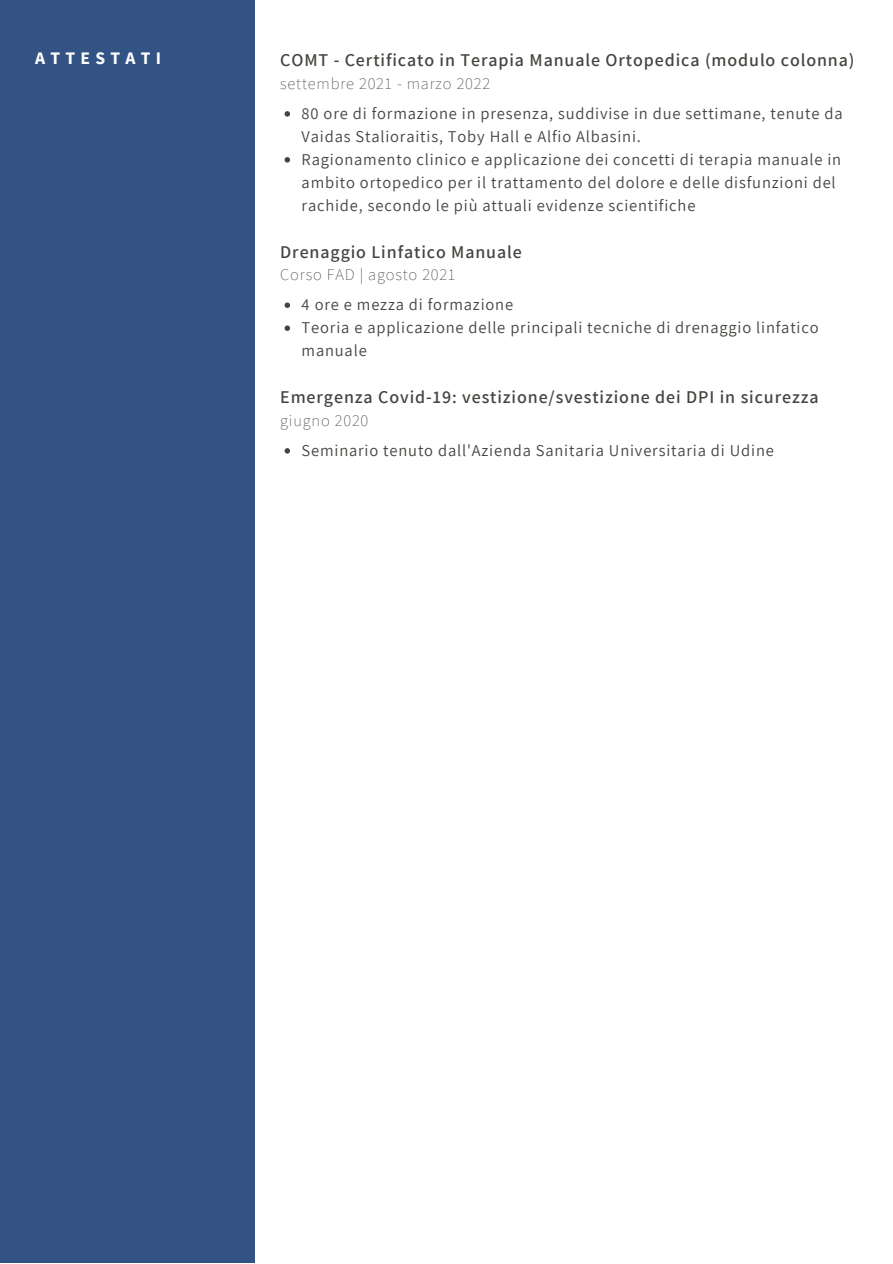
<style>
.page{position:relative;width:893px;height:1264px;background:#fff}
.page>*{position:absolute;margin:0;border:0;box-sizing:border-box;transform-origin:0 0}
.t1{font:600 18px "Assistant";letter-spacing:.05em;color:#444440}
.t2{font:700 17.55px "Source Sans Pro";letter-spacing:.3em;color:#fff}
.t3{font:16.5px/23px "Assistant";letter-spacing:.05em;color:#444440}
.t4{font:200 16.5px "Assistant";letter-spacing:.05em;color:#444440}
</style>
<div class="page">
<div style="left:0;top:0;width:255px;height:1262px;background:#335384"></div>
<svg style="left:284px;top:111px;width:6px;height:6px"></svg>
<svg style="left:284px;top:157px;width:6px;height:5px"></svg>
<svg style="left:284px;top:448px;width:6px;height:5px"></svg>
<svg style="left:284px;top:302px;width:6px;height:6px"></svg>
<svg style="left:284px;top:325px;width:6px;height:6px"></svg>
<p class="t2" style="left:35px;top:47px;width:128px">ATTESTATI</p>
<p class="t1" style="left:280px;top:48px;width:576px">COMT - Certificato in Terapia Manuale Ortopedica (modulo colonna)</p>
<p class="t4" style="left:280px;top:72px;width:211px">settembre 2021 - marzo 2022</p>
<p class="t3" style="left:301px;top:101px;width:542px">80 ore di formazione in presenza, suddivise in due settimane, tenute da Vaidas Stalioraitis, Toby Hall e Alfio Albasini.<br>Ragionamento clinico e applicazione dei concetti di terapia manuale in ambito ortopedico per il trattamento del dolore e delle disfunzioni del rachide, secondo le più attuali evidenze scientifiche</p>
<p class="t1" style="left:280px;top:239px;width:243px">Drenaggio Linfatico Manuale</p>
<p class="t4" style="left:280px;top:263px;width:176px">Corso FAD | agosto 2021</p>
<p class="t3" style="left:301px;top:292px;width:518px">4 ore e mezza di formazione<br>Teoria e applicazione delle principali tecniche di drenaggio linfatico manuale</p>
<p class="t1" style="left:280px;top:384px;width:540px">Emergenza Covid-19: vestizione/svestizione dei DPI in sicurezza</p>
<p class="t4" style="left:280px;top:409px;width:90px">giugno 2020</p>
<p class="t3" style="left:301px;top:438px;width:473px">Seminario tenuto dall'Azienda Sanitaria Universitaria di Udine</p>
</div>
